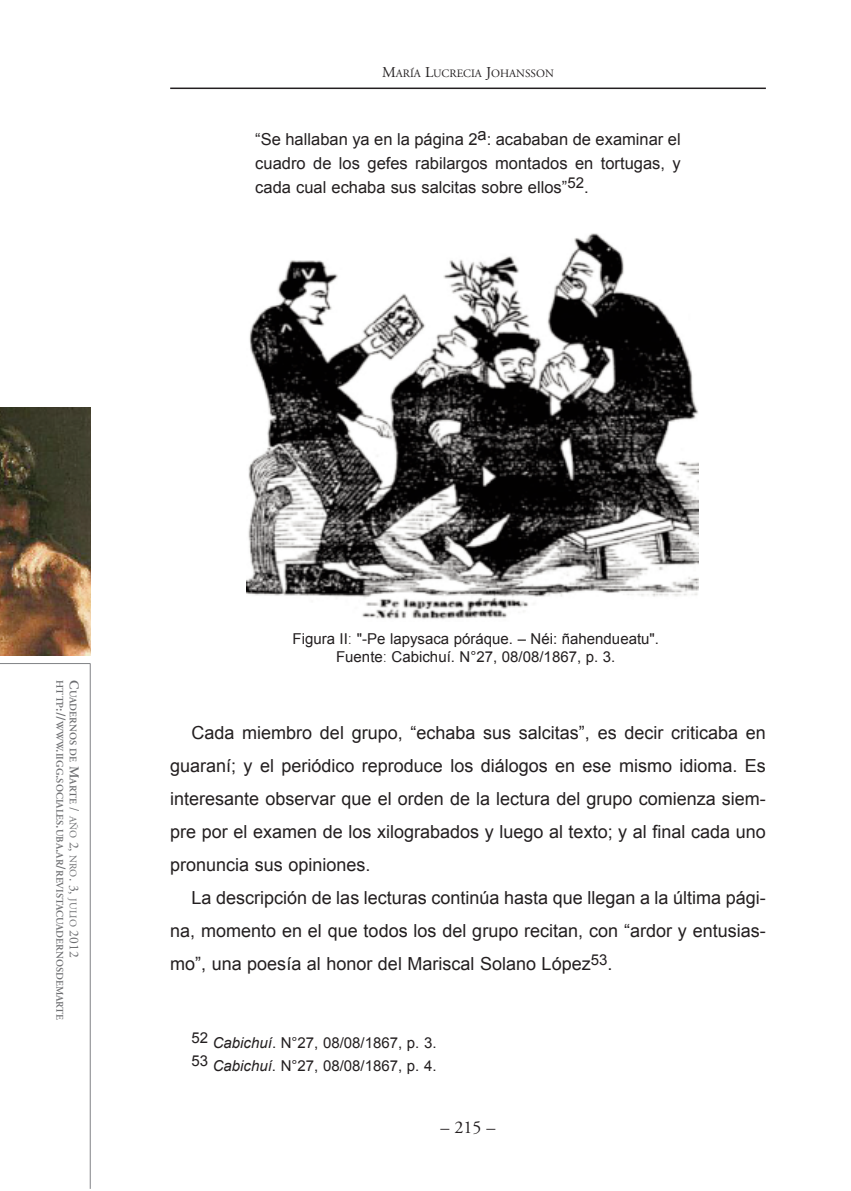
<style>
.page{position:relative;width:851px;height:1191px;background:#fff}
.page>*{position:absolute;margin:0;border:0;box-sizing:border-box;transform-origin:0 0}
.t1{font:18px/33px "Arial";color:#231f20;text-align:justify}
.t2{font:18px "Adobe Garamond";color:#231f20}
.t3{font:16.5px/24px "Arial";color:#231f20;text-align:justify}
.t4{font:15px/23px "Arial";color:#231f20}
.t5{font:11.25px "Adobe Garamond";color:#231f20}
.t6{font:600 10.2px/13.4px "Adobe Garamond";color:#6c6d70}
.s1{font-size:15px}
.s2{font-size:13.5px}
.s3{font-weight:400;font-size:13.5px}
.s4{font-weight:400}
.s5{font-style:italic}
</style>
<div class="page">
<hr style="left:170px;top:88px;width:595px;height:1px;background:#231f20">
<hr style="left:90px;top:663px;width:1px;height:525px;background:#808285">
<hr style="left:0;top:663px;width:90px;height:1px;background:#808285">
<img style="left:0;top:407px;width:90px;height:248px">
<img style="left:247px;top:233px;width:451px;height:387px">
<p class="t5" style="left:382px;top:69px;width:173px"><span class="s1">M</span>ARÍA <span class="s1">L</span>UCRECIA <span class="s1">J</span>OHANSSON</p>
<p class="t3" style="left:255px;top:127px;width:427px">“Se hallaban ya en la página 2a: acababan de examinar el cuadro de los gefes rabilargos montados en tortugas, y cada cual echaba sus salcitas sobre ellos”<sup>52</sup>.</p>
<p class="t6" style="left:79px;top:680px;width:341px;rotate:90deg"><span class="s2">C</span>UADERNOS DE <span class="s2">M</span>ARTE <span class="s3">/</span> <span class="s4">AÑO</span> <span class="s3">2,</span> <span class="s4">NRO</span><span class="s3">. 3,</span> <span class="s4">JULIO</span> <span class="s3">2012<br></span>HTTP<span class="s2">://</span>WWW<span class="s2">.</span>IIGG<span class="s2">.</span>SOCIALES<span class="s2">.</span>UBA<span class="s2">.</span>AR<span class="s2">/</span>REVISTACUADERNOSDEMARTE</p>
<p class="t4" style="left:292px;top:629px;width:368px;line-height:18px;text-align:center">Figura IIː "-Pe lapysaca póráque. – Néi: ñahendueatu".<br>Fuenteː Cabichuí. N°27, 08/08/1867, p. 3.</p>
<p class="t1" style="left:170px;top:716px;width:597px;text-indent:21px">Cada miembro del grupo, “echaba sus salcitas”, es decir criticaba en guaraní; y el periódico reproduce los diálogos en ese mismo idioma. Es interesante observar que el orden de la lectura del grupo comienza siem&shy;pre por el examen de los xilograbados y luego al texto; y al final cada uno pronuncia sus opiniones.</p>
<p class="t1" style="left:170px;top:881px;width:597px;text-indent:21px">La descripción de las lecturas continúa hasta que llegan a la última pági&shy;na, momento en el que todos los del grupo recitan, con “ardor y entusias&shy;mo”, una poesía al honor del Mariscal Solano López<sup>53</sup>.</p>
<p class="t4" style="left:191px;top:1031px;width:246px">52 <span class="s5">Cabichuí</span>. N°27, 08/08/1867, p. 3.<br>53 <span class="s5">Cabichuí</span>. N°27, 08/08/1867, p. 4.</p>
<p class="t2" style="left:440px;top:1119px;width:56px">– 215 –</p>
</div>
